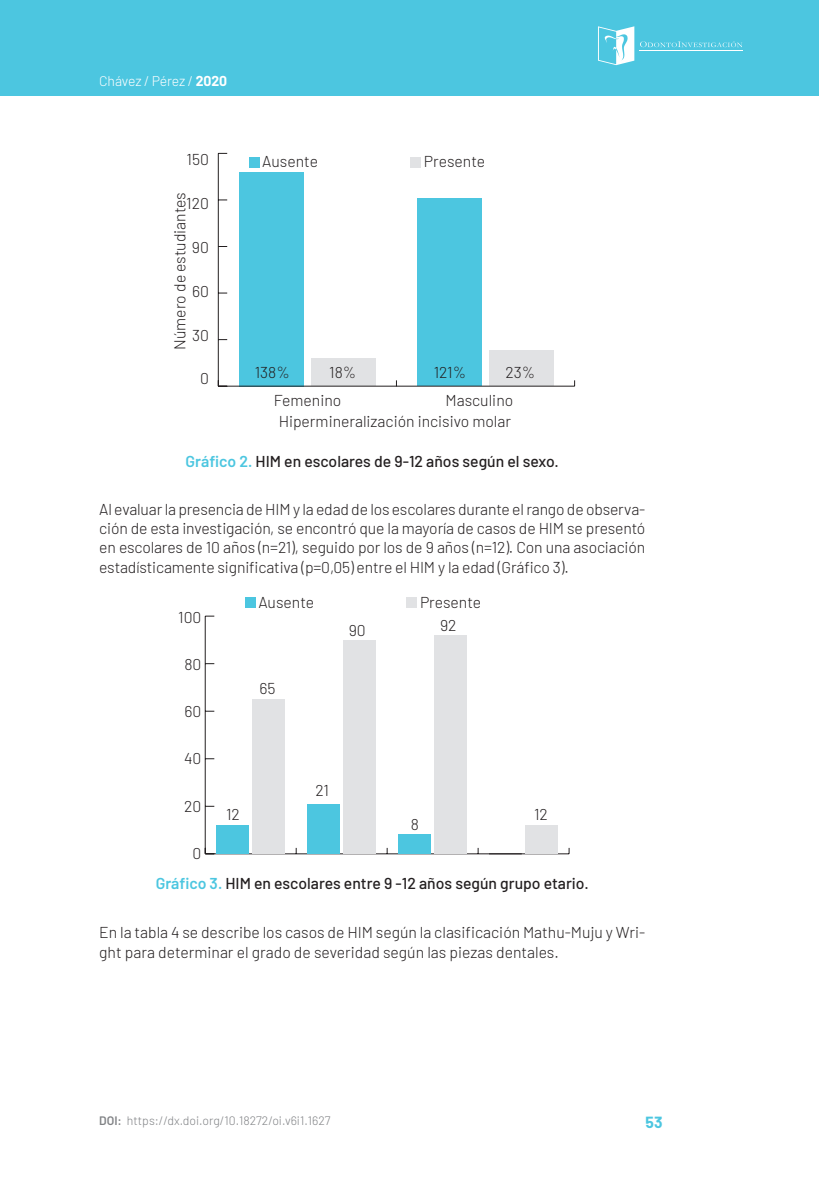
<style>
.page{position:relative;width:819px;height:1191px;background:#fff}
.page>*{position:absolute;margin:0;border:0;box-sizing:border-box;transform-origin:0 0}
.texto{font:300 15.75px/19.2px "Barlow";color:#231f20;text-align:justify}
.pie{font:500 15.75px "Barlow";color:#231f20}
.t1{font:700 15.75px "Barlow";color:#4cc6e0}
.t2{font:300 14px "Barlow";letter-spacing:-.01em;color:#fff}
.t3{font:300 12.25px "Barlow";color:#808285}
.s1{font-weight:700}
.s2{font-weight:600;color:#4cc6e0}
.s3{font-weight:600}
</style>
<div class="page">
<div style="left:0;top:0;width:819px;height:96px;background:#4cc6e0"></div>
<svg style="left:640px;top:41px;width:102px;height:6px"></svg>
<hr style="left:639px;top:50px;width:104px;height:1px;background:#fff">
<svg style="left:598px;top:26px;width:36px;height:39px"></svg>
<div style="left:311px;top:358px;width:64px;height:28px;background:#e1e2e4"></div>
<div style="left:489px;top:350px;width:64px;height:36px;background:#e1e2e4"></div>
<div style="left:240px;top:172px;width:64px;height:214px;background:#4cc6e0"></div>
<div style="left:418px;top:198px;width:64px;height:188px;background:#4cc6e0"></div>
<hr style="left:218px;top:386px;width:356px;height:1px;background:#231f20">
<hr style="left:218px;top:153px;width:1px;height:233px;background:#231f20">
<div style="left:249px;top:157px;width:10px;height:10px;background:#4cc6e0"></div>
<div style="left:410px;top:157px;width:11px;height:10px;background:#e1e2e4"></div>
<hr style="left:205px;top:853px;width:364px;height:1px;background:#231f20">
<hr style="left:205px;top:616px;width:1px;height:238px;background:#231f20">
<div style="left:252px;top:699px;width:33px;height:155px;background:#e1e2e4"></div>
<div style="left:343px;top:640px;width:33px;height:214px;background:#e1e2e4"></div>
<div style="left:434px;top:635px;width:33px;height:219px;background:#e1e2e4"></div>
<div style="left:525px;top:825px;width:33px;height:29px;background:#e1e2e4"></div>
<div style="left:216px;top:825px;width:33px;height:29px;background:#4cc6e0"></div>
<div style="left:307px;top:804px;width:33px;height:50px;background:#4cc6e0"></div>
<div style="left:398px;top:835px;width:33px;height:19px;background:#4cc6e0"></div>
<div style="left:245px;top:597px;width:10px;height:10px;background:#4cc6e0"></div>
<div style="left:406px;top:597px;width:11px;height:10px;background:#e1e2e4"></div>
<p class="t2" style="left:99px;top:71px;width:129px">Chávez / Pérez / <span class="s1">2020</span></p>
<p class="texto" style="left:186px;top:149px;width:24px">150</p>
<p class="texto" style="left:186px;top:193px;width:24px">120</p>
<p class="texto" style="left:192px;top:236px;width:19px">90</p>
<p class="texto" style="left:192px;top:280px;width:18px">60</p>
<p class="texto" style="left:192px;top:324px;width:18px">30</p>
<p class="texto" style="left:200px;top:368px;width:10px">0</p>
<p class="texto" style="left:169px;top:350px;width:159px;rotate:-90deg">Número de estudiantes</p>
<p class="texto" style="left:262px;top:151px;width:57px">Ausente</p>
<p class="texto" style="left:424px;top:151px;width:63px">Presente</p>
<p class="texto" style="left:255px;top:361px;width:37px">138%</p>
<p class="texto" style="left:433px;top:361px;width:34px">121%</p>
<p class="texto" style="left:274px;top:390px;width:69px">Femenino</p>
<p class="texto" style="left:445px;top:390px;width:69px">Masculino</p>
<p class="texto" style="left:329px;top:361px;width:29px">18%</p>
<p class="texto" style="left:505px;top:361px;width:31px">23%</p>
<p class="texto" style="left:279px;top:410px;width:234px">Hipermineralización incisivo molar</p>
<p class="pie" style="left:185px;top:450px;width:375px"><span class="s2">Gráfico 2.</span> HIM en escolares de 9-12 años según el sexo.</p>
<p class="texto" style="left:99px;top:498px;width:547px">Al evaluar la presencia de HIM y la edad de los escolares durante el rango de observa&shy;ción de esta investigación, se encontró que la mayoría de casos de HIM se presentó en escolares de 10 años (n=21), seguido por los de 9 años (n=12). Con una asociación estadísticamente significativa (p=0,05) entre el HIM y la edad (Gráfico 3).</p>
<p class="texto" style="left:258px;top:591px;width:57px">Ausente</p>
<p class="texto" style="left:420px;top:591px;width:63px">Presente</p>
<p class="texto" style="left:178px;top:606px;width:25px">100</p>
<p class="texto" style="left:184px;top:653px;width:19px">80</p>
<p class="texto" style="left:185px;top:700px;width:18px">60</p>
<p class="texto" style="left:184px;top:748px;width:19px">40</p>
<p class="texto" style="left:184px;top:795px;width:19px">20</p>
<p class="texto" style="left:193px;top:842px;width:10px">0</p>
<p class="pie" style="left:156px;top:872px;width:434px"><span class="s2">Gráfico 3.</span> HIM en escolares entre 9 -12 años según grupo etario.</p>
<p class="texto" style="left:99px;top:922px;width:547px">En la tabla 4 se describe los casos de HIM según la clasificación Mathu-Muju y Wri&shy;ght para determinar el grado de severidad según las piezas dentales.</p>
<p class="texto" style="left:349px;top:619px;width:18px">90</p>
<p class="texto" style="left:440px;top:615px;width:18px">92</p>
<p class="texto" style="left:259px;top:677px;width:17px">65</p>
<p class="texto" style="left:315px;top:779px;width:15px">21</p>
<p class="texto" style="left:226px;top:804px;width:15px">12</p>
<p class="texto" style="left:534px;top:804px;width:15px">12</p>
<p class="texto" style="left:411px;top:814px;width:10px">8</p>
<p class="t3" style="left:99px;top:1111px;width:233px"><span class="s3">DOI:</span> https://dx.doi.org/10.18272/oi.v6i1.1627</p>
<p class="t1" style="left:645px;top:1110px;width:18px">53</p>
</div>
